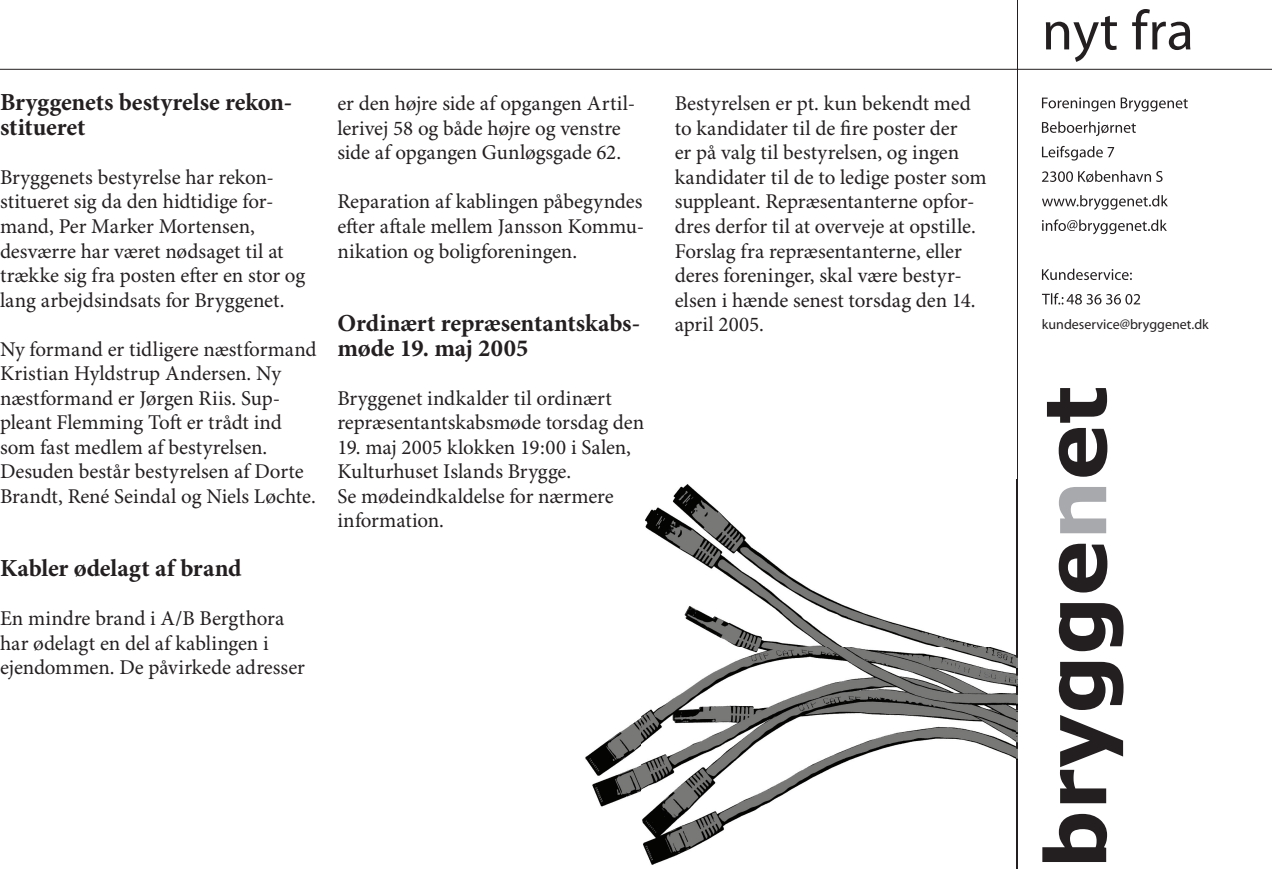
<style>
.page{position:relative;width:1272px;height:869px;background:#fff}
.page>*{position:absolute;margin:0;border:0;box-sizing:border-box;transform-origin:0 0}
.t1{font:700 84px "Verdana";color:#231f20}
.t2{font:700 24.5px/24.5px "Minion Pro";color:#231f20}
.t3{font:21px/24.5px "Minion Pro";letter-spacing:-.005em;color:#231f20}
.t4{font:14px "Myriad";color:#231f20}
.s1{color:#a8a9ad}
</style>
<div class="page">
<svg style="left:1042px;top:97px;width:146px;height:15px"></svg>
<svg style="left:1042px;top:121px;width:94px;height:15px"></svg>
<svg style="left:1042px;top:146px;width:72px;height:14px"></svg>
<svg style="left:1042px;top:170px;width:120px;height:12px"></svg>
<svg style="left:1042px;top:195px;width:126px;height:15px"></svg>
<svg style="left:1042px;top:219px;width:125px;height:15px"></svg>
<svg style="left:1042px;top:268px;width:90px;height:12px"></svg>
<svg style="left:1042px;top:293px;width:98px;height:11px"></svg>
<hr style="left:0;top:69px;width:1272px;height:1px;background:#231f20">
<hr style="left:1017px;top:0;width:1px;height:868px;background:#231f20">
<svg style="left:1046px;top:9px;width:144px;height:53px"></svg>
<img style="left:585px;top:479px;width:433px;height:389px">
<p class="t2" style="left:0;top:91px;width:294px">Bryggenets bestyrelse rekon&shy;stitueret</p>
<p class="t3" style="left:0;top:166px;width:307px">Bryggenets bestyrelse har rekon&shy;stitueret sig da den hidtidige for&shy;mand, Per Marker Mortensen, desværre har været nødsaget til at trække sig fra posten efter en stor og lang arbejdsindsats for Bryggenet.</p>
<p class="t3" style="left:0;top:337px;width:318px">Ny formand er tidligere næstformand Kristian Hyldstrup Andersen. Ny næstformand er Jørgen Riis. Sup&shy;pleant Flemming Toft er trådt ind som fast medlem af bestyrelsen.<br>Desuden består bestyrelsen af Dorte Brandt, René Seindal og Niels Løchte.</p>
<p class="t2" style="left:0;top:557px;width:243px">Kabler ødelagt af brand</p>
<p class="t3" style="left:0;top:607px;width:306px">En mindre brand i A/B Bergthora har ødelagt en del af kablingen i ejendommen. De påvirkede adresser</p>
<p class="t3" style="left:337px;top:92px;width:299px">er den højre side af opgangen Artil&shy;lerivej 58 og både højre og venstre side af opgangen Gunløgsgade 62.</p>
<p class="t3" style="left:337px;top:190px;width:308px;text-align:justify">Reparation af kablingen påbegyndes efter aftale mellem Jansson Kommu&shy;nikation og boligforeningen.</p>
<p class="t2" style="left:337px;top:312px;width:304px">Ordinært repræsentantskabs&shy;møde 19. maj 2005</p>
<p class="t3" style="left:337px;top:386px;width:308px">Bryggenet indkalder til ordinært repræsentantskabsmøde torsdag den</p>
<p class="t3" style="left:337px;top:435px;width:295px">19. maj 2005 klokken 19:00 i Salen,<br>Kulturhuset Islands Brygge.<br>Se mødeindkaldelse for nærmere information.</p>
<p class="t3" style="left:675px;top:92px;width:313px">Bestyrelsen er pt. kun bekendt med to kandidater til de fire poster der<br>er på valg til bestyrelsen, og ingen kandidater til de to ledige poster som suppleant. Repræsentanterne opfor&shy;dres derfor til at overveje at opstille.<br>Forslag fra repræsentanterne, eller deres foreninger, skal være bestyr&shy;elsen i hænde senest torsdag den 14. april 2005.</p>
<p class="t4" style="left:1042px;top:317px;width:168px">kundeservice@bryggenet.dk</p>
<h1 class="t1" style="left:1022px;top:868px;width:484px;rotate:-90deg">brygge<span class="s1">n</span>et</h1>
</div>
